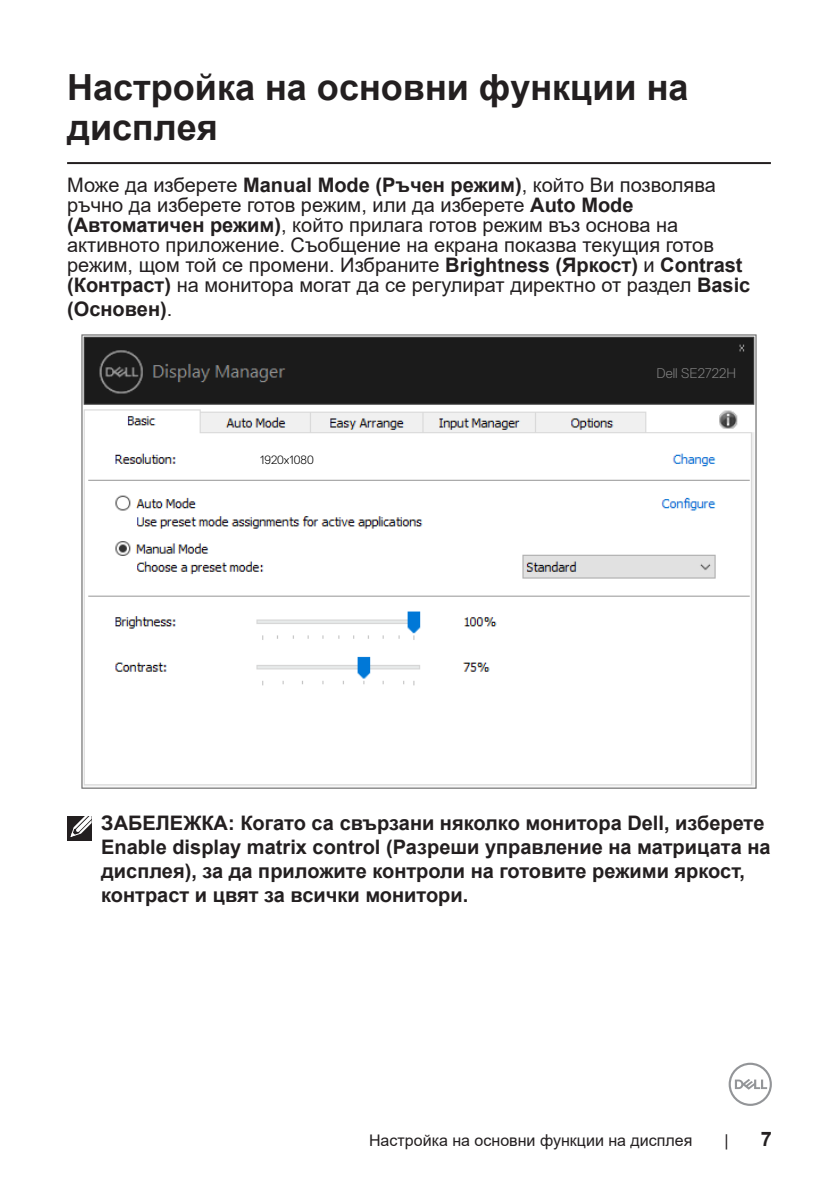
<style>
.page{position:relative;width:840px;height:1191px;background:#fff}
.page>*{position:absolute;margin:0;border:0;box-sizing:border-box;transform-origin:0 0}
.Head_1{font:700 36px/40px "Arial";color:#231f20}
.Paragraph{font:20px/20px "Arial";color:#231f20}
.Note{font:700 20px/24px "Arial";color:#231f20}
.Paragraph-2{font:700 20px "Arial";color:#231f20}
.t1{font:16px "Arial";color:#231f20}
.t2{font:300 14px "Dell Replica";color:#828282}
.t3{font:300 12px "Dell Replica";color:#000}
.s1{font-weight:700}
.s2{font-weight:400}
</style>
<div class="page">
<svg style="left:728px;top:1062px;width:43px;height:44px"></svg>
<hr style="left:67px;top:162px;width:703px;height:2px;background:#231f20">
<img style="left:81px;top:334px;width:676px;height:455px">
<div style="left:257px;top:449px;width:74px;height:18px;background:#fff"></div>
<div style="left:615px;top:363px;width:120px;height:17px;background:#1b1b1b"></div>
<div style="left:67px;top:816px;width:24px;height:24px;background:#231f20"></div>
<svg style="left:70px;top:816px;width:22px;height:22px"></svg>
<p class="Head_1" style="left:67px;top:68px;width:622px">Настройка на основни функции на дисплея</p>
<p class="Paragraph" style="left:67px;top:175px;width:684px">Може да изберете <span class="s1">Manual Mode (Ръчен режим)</span>, който Ви позволява ръчно да изберете готов режим, или да изберете <span class="s1">Auto Mode (Автоматичен режим)</span>, който прилага готов режим въз основа на активното приложение. Съобщение на екрана показва текущия готов режим, щом той се промени. Избраните <span class="s1">Brightness (Яркост)</span> и <span class="s1">Contrast (Контраст)</span> на монитора могат да се регулират директно от раздел <span class="s1">Basic</span></p>
<p class="Paragraph-2" style="left:67px;top:295px;width:107px">(Основен)<span class="s2">.</span></p>
<p class="t3" style="left:260px;top:453px;width:55px">1920x1080</p>
<p class="t2" style="left:656px;top:365px;width:81px">Dell SE2722H</p>
<p class="Note" style="left:101px;top:811px;width:670px">ЗАБЕЛЕЖКА: Когато са свързани няколко монитора Dell, изберете Enable display matrix control (Разреши управление на матрицата на дисплея), за да приложите контроли на готовите режими яркост, контраст и цвят за всички монитори.</p>
<p class="t1" style="left:369px;top:1129px;width:325px">Настройка на основни функции на дисплея</p>
<p class="t1" style="left:724px;top:1129px;width:6px">|</p>
<p class="Note" style="left:760px;top:1127px;width:13px">7</p>
</div>
